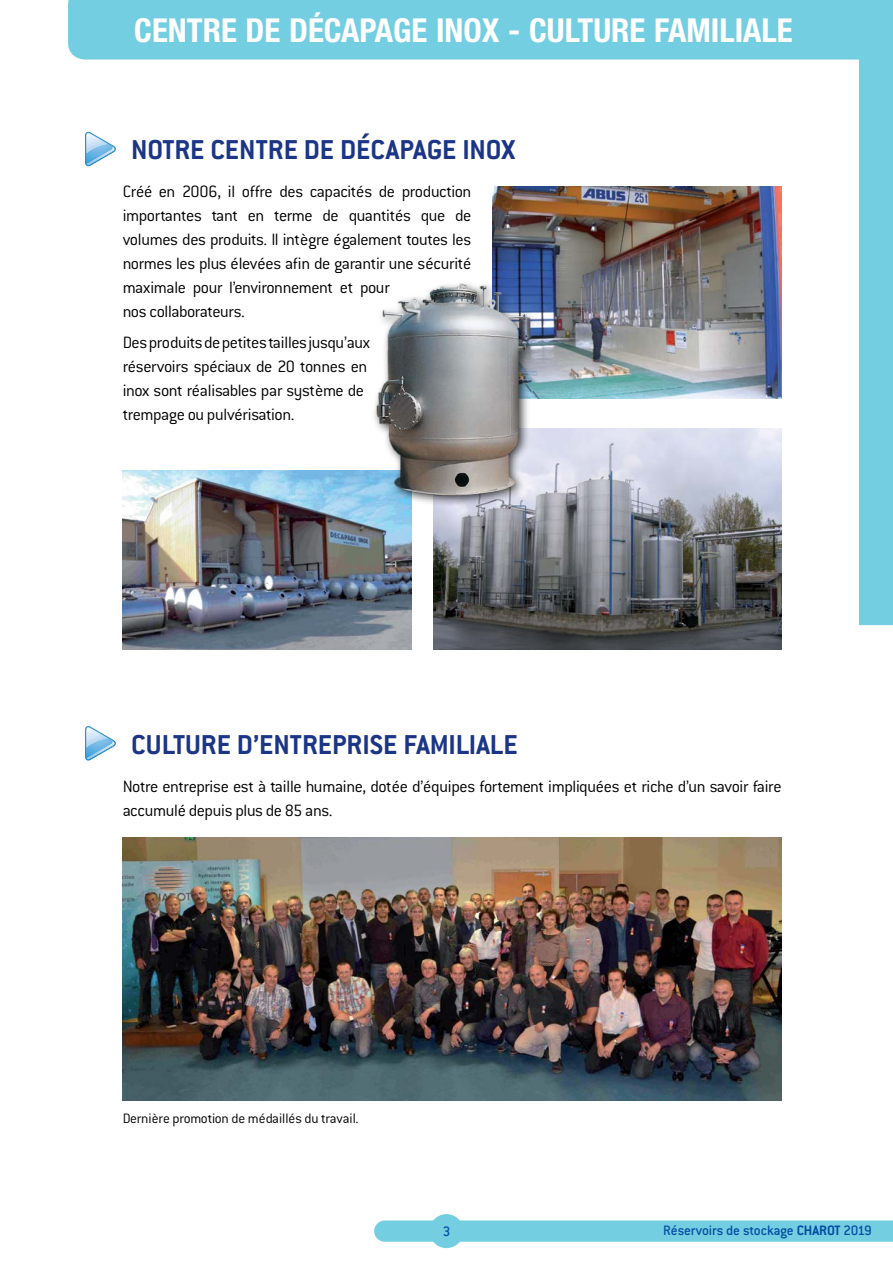
<style>
.page{position:relative;width:893px;height:1263px;background:#fff}
.page>*{position:absolute;margin:0;border:0;box-sizing:border-box;transform-origin:0 0}
.t1{font:700 condensed 33px "Helvetica Neue";color:#fff}
.t2{font:700 30px "Conduit ITC";color:#1c3687}
.t3{font:300 18px/24px "Conduit ITC";letter-spacing:-.025em;color:#000}
.t4{font:300 15px "Conduit ITC";letter-spacing:-.01em;color:#000}
.t5{font:500 15px "Conduit ITC";letter-spacing:-.015em;color:#034ea2}
.s1{font-weight:700}
</style>
<div class="page">
<svg style="left:374px;top:1214px;width:519px;height:34px"></svg>
<div style="left:68px;top:0;width:791px;height:60px;background:#74cee2"></div>
<div style="left:859px;top:0;width:34px;height:625px;background:#74cee2"></div>
<svg style="left:85px;top:132px;width:31px;height:34px"></svg>
<img style="left:87px;top:147px;width:27px;height:18px">
<img style="left:87px;top:133px;width:20px;height:20px">
<img style="left:493px;top:186px;width:289px;height:213px">
<img style="left:433px;top:428px;width:349px;height:221px">
<img style="left:123px;top:471px;width:289px;height:178px">
<img style="left:362px;top:273px;width:177px;height:243px">
<svg style="left:85px;top:726px;width:31px;height:34px"></svg>
<img style="left:87px;top:741px;width:27px;height:18px">
<img style="left:87px;top:728px;width:20px;height:19px">
<img style="left:123px;top:837px;width:659px;height:264px">
<h1 class="t1" style="left:134px;top:10px;width:660px">CENTRE DE DÉCAPAGE INOX - CULTURE FAMILIALE</h1>
<h2 class="t2" style="left:131px;top:132px;width:385px">NOTRE CENTRE DE DÉCAPAGE INOX</h2>
<p class="t3" style="left:123px;top:180px;width:350px">Créé en 2006, il offre des capacités de production importantes tant en terme de quantités que de volumes des produits. Il intègre également toutes les normes les plus élevées afin de garantir une sécurité maximale pour l’environnement et pour<br>nos collaborateurs.</p>
<p class="t3" style="left:123px;top:330px;width:249px">Des produits de petites tailles jusqu’aux réservoirs spéciaux de 20 tonnes en inox sont réalisables par système de trempage ou pulvérisation.</p>
<h2 class="t2" style="left:131px;top:727px;width:229px">CULTURE D’ENTREPRISE</h2>
<h2 class="t2" style="left:403px;top:727px;width:113px">FAMILIALE</h2>
<p class="t3" style="left:123px;top:774px;width:660px">Notre entreprise est à taille humaine, dotée d’équipes fortement impliquées et riche d’un savoir faire accumulé depuis plus de 85 ans.</p>
<p class="t4" style="left:123px;top:1110px;width:238px">Dernière promotion de médaillés du travail.</p>
<p class="t5" style="left:443px;top:1223px;width:9px">3</p>
<p class="t5" style="left:663px;top:1222px;width:210px">Réservoirs de stockage <span class="s1">CHAROT</span> 2019</p>
</div>
